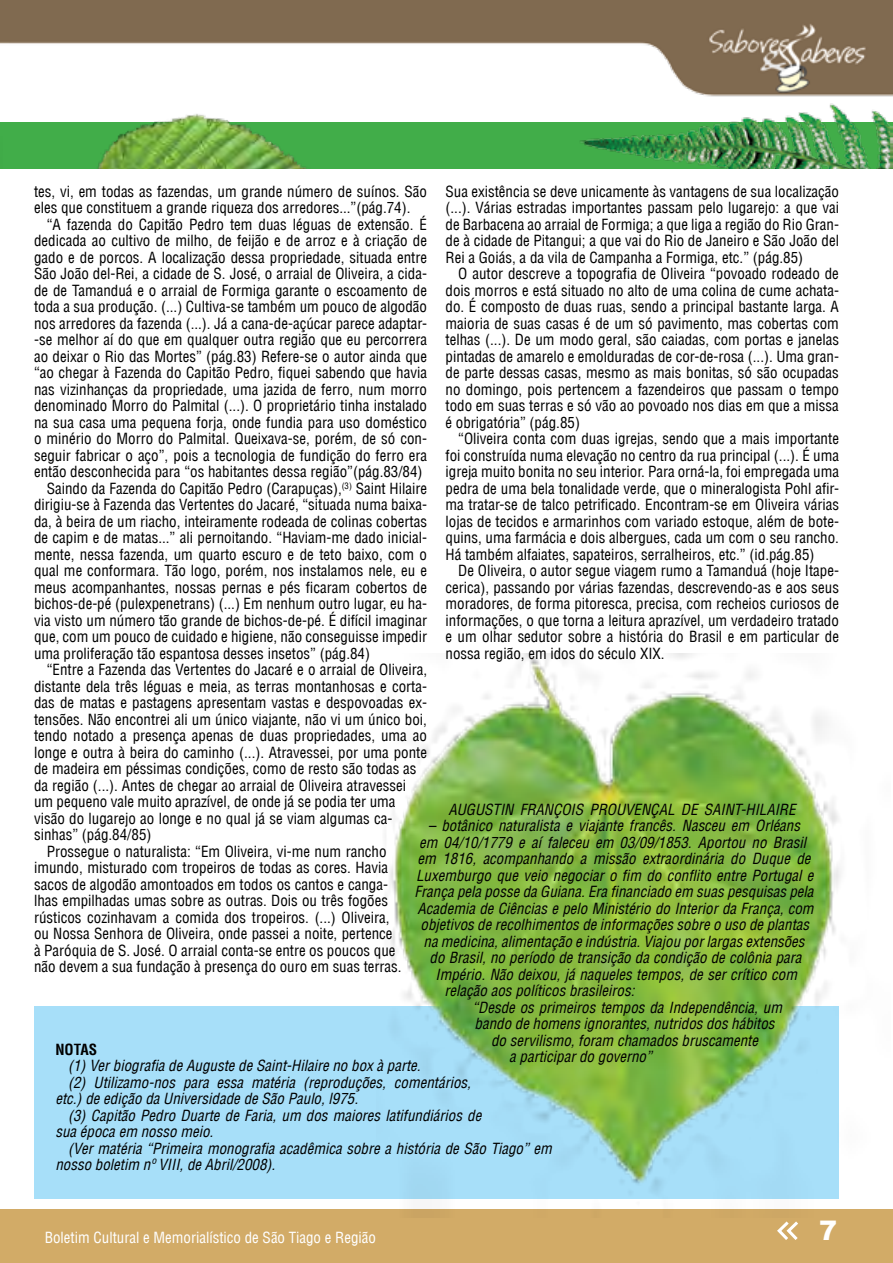
<style>
.page{position:relative;width:893px;height:1263px;background:#fff}
.page>*{position:absolute;margin:0;border:0;box-sizing:border-box;transform-origin:0 0}
.t1{font:900 27px "Arial";color:#fff}
.t2{font:condensed 15px/16.5px "Helvetica LT";color:#000;text-align:justify}
.t3{font:italic condensed 15px "Helvetica LT";color:#000}
.t4{font:condensed 15px "Helvetica LT";color:#fff}
.t5{font:700 condensed 15px "Helvetica LT";color:#000}
</style>
<div class="page">
<div style="left:0;top:1209px;width:893px;height:54px;background:#d2ab67"></div>
<img style="left:0;top:0;width:893px;height:97px">
<svg style="left:777px;top:1221px;width:21px;height:19px"></svg>
<div style="left:34px;top:1006px;width:805px;height:193px;background:#a7dff9"></div>
<img style="left:377px;top:654px;width:464px;height:537px">
<div style="left:0;top:122px;width:893px;height:46px;background:#41ad49"></div>
<img style="left:97px;top:114px;width:209px;height:54px">
<img style="left:580px;top:103px;width:313px;height:65px">
<p class="t2" style="left:445px;top:183px;width:395px">Sua existência se deve unicamente às vantagens de sua localização (...). Várias estradas importantes passam pelo lugarejo: a que vai de Barbacena ao arraial de Formiga; a que liga a região do Rio Gran&shy;de à cidade de Pitangui; a que vai do Rio de Janeiro e São João del Rei a Goiás, a da vila de Campanha a Formiga, etc.” (pág.85)</p>
<p class="t2" style="left:445px;top:265px;width:395px;text-indent:13px">O autor descreve a topografia de Oliveira “povoado rodeado de dois morros e está situado no alto de uma colina de cume achata&shy;do. É composto de duas ruas, sendo a principal bastante larga. A maioria de suas casas é de um só pavimento, mas cobertas com telhas (...). De um modo geral, são caiadas, com portas e janelas pintadas de amarelo e emolduradas de cor-de-rosa (...). Uma gran&shy;de parte dessas casas, mesmo as mais bonitas, só são ocupadas no domingo, pois pertencem a fazendeiros que passam o tempo todo em suas terras e só vão ao povoado nos dias em que a missa é obrigatória” (pág.85)</p>
<p class="t2" style="left:445px;top:430px;width:395px;text-indent:13px">“Oliveira conta com duas igrejas, sendo que a mais importante foi construída numa elevação no centro da rua principal (...). É uma igreja muito bonita no seu interior. Para orná-la, foi empregada uma pedra de uma bela tonalidade verde, que o mineralogista Pohl afir&shy;ma tratar-se de talco petrificado. Encontram-se em Oliveira várias lojas de tecidos e armarinhos com variado estoque, além de bote&shy;quins, uma farmácia e dois albergues, cada um com o seu rancho.<br>Há também alfaiates, sapateiros, serralheiros, etc.” (id.pág.85)</p>
<p class="t2" style="left:445px;top:562px;width:395px;text-indent:13px">De Oliveira, o autor segue viagem rumo a Tamanduá (hoje Itape&shy;cerica), passando por várias fazendas, descrevendo-as e aos seus moradores, de forma pitoresca, precisa, com recheios curiosos de informações, o que torna a leitura aprazível, um verdadeiro tratado e um olhar sedutor sobre a história do Brasil e em particular de nossa região, em idos do século XIX.</p>
<p class="t2" style="left:34px;top:183px;width:395px">tes, vi, em todas as fazendas, um grande número de suínos. São eles que constituem a grande riqueza dos arredores...”(pág.74).</p>
<p class="t2" style="left:47px;top:216px;width:382px">“A fazenda do Capitão Pedro tem duas léguas de extensão. É</p>
<p class="t2" style="left:34px;top:232px;width:395px">dedicada ao cultivo de milho, de feijão e de arroz e à criação de</p>
<p class="t2" style="left:34px;top:249px;width:394px">gado e de porcos. A localização dessa propriedade, situada entre</p>
<p class="t2" style="left:34px;top:265px;width:395px">São João del-Rei, a cidade de S. José, o arraial de Oliveira, a cida-</p>
<p class="t2" style="left:34px;top:282px;width:395px">de de Tamanduá e o arraial de Formiga garante o escoamento de</p>
<p class="t2" style="left:34px;top:298px;width:394px">toda a sua produção. (...) Cultiva-se também um pouco de algodão</p>
<p class="t2" style="left:34px;top:315px;width:394px">nos arredores da fazenda (...). Já a cana-de-açúcar parece adaptar-</p>
<p class="t2" style="left:34px;top:331px;width:395px">-se melhor aí do que em qualquer outra região que eu percorrera</p>
<p class="t2" style="left:34px;top:348px;width:395px">ao deixar o Rio das Mortes” (pág.83) Refere-se o autor ainda que</p>
<p class="t2" style="left:34px;top:364px;width:395px">“ao chegar à Fazenda do Capitão Pedro, fiquei sabendo que havia</p>
<p class="t2" style="left:34px;top:381px;width:395px">nas vizinhanças da propriedade, uma jazida de ferro, num morro</p>
<p class="t2" style="left:34px;top:397px;width:395px">denominado Morro do Palmital (...). O proprietário tinha instalado</p>
<p class="t2" style="left:34px;top:414px;width:395px">na sua casa uma pequena forja, onde fundia para uso doméstico</p>
<p class="t2" style="left:34px;top:430px;width:394px">o minério do Morro do Palmital. Queixava-se, porém, de só con-</p>
<p class="t2" style="left:34px;top:447px;width:395px">seguir fabricar o aço”, pois a tecnologia de fundição do ferro era</p>
<p class="t2" style="left:34px;top:463px;width:390px">então desconhecida para “os habitantes dessa região”(pág.83/84)</p>
<p class="t2" style="left:47px;top:480px;width:382px">Saindo da Fazenda do Capitão Pedro (Carapuças),<sup>(3)</sup> Saint Hilaire</p>
<p class="t2" style="left:34px;top:496px;width:395px">dirigiu-se à Fazenda das Vertentes do Jacaré, “situada numa baixa-</p>
<p class="t2" style="left:34px;top:513px;width:395px">da, à beira de um riacho, inteiramente rodeada de colinas cobertas</p>
<p class="t2" style="left:34px;top:529px;width:395px">de capim e de matas...” ali pernoitando. “Haviam-me dado inicial-</p>
<p class="t2" style="left:34px;top:546px;width:394px">mente, nessa fazenda, um quarto escuro e de teto baixo, com o</p>
<p class="t2" style="left:34px;top:562px;width:395px">qual me conformara. Tão logo, porém, nos instalamos nele, eu e</p>
<p class="t2" style="left:34px;top:579px;width:395px">meus acompanhantes, nossas pernas e pés ficaram cobertos de</p>
<p class="t2" style="left:34px;top:595px;width:395px">bichos-de-pé (pulexpenetrans) (...) Em nenhum outro lugar, eu ha-</p>
<p class="t2" style="left:34px;top:612px;width:395px">via visto um número tão grande de bichos-de-pé. É difícil imaginar</p>
<p class="t2" style="left:34px;top:628px;width:394px">que, com um pouco de cuidado e higiene, não conseguisse impedir</p>
<p class="t2" style="left:34px;top:645px;width:338px">uma proliferação tão espantosa desses insetos” (pág.84)</p>
<p class="t2" style="left:47px;top:661px;width:382px">“Entre a Fazenda das Vertentes do Jacaré e o arraial de Oliveira,</p>
<p class="t2" style="left:34px;top:678px;width:394px">distante dela três léguas e meia, as terras montanhosas e corta-</p>
<p class="t2" style="left:34px;top:694px;width:395px">das de matas e pastagens apresentam vastas e despovoadas ex-</p>
<p class="t2" style="left:34px;top:711px;width:395px">tensões. Não encontrei ali um único viajante, não vi um único boi,</p>
<p class="t2" style="left:34px;top:727px;width:395px">tendo notado a presença apenas de duas propriedades, uma ao</p>
<p class="t2" style="left:34px;top:744px;width:394px">longe e outra à beira do caminho (...). Atravessei, por uma ponte</p>
<p class="t2" style="left:34px;top:760px;width:384px">de madeira em péssimas condições, como de resto são todas as</p>
<p class="t2" style="left:34px;top:777px;width:373px">da região (...). Antes de chegar ao arraial de Oliveira atravessei</p>
<p class="t2" style="left:34px;top:793px;width:363px">um pequeno vale muito aprazível, de onde já se podia ter uma</p>
<p class="t2" style="left:34px;top:810px;width:360px">visão do lugarejo ao longe e no qual já se viam algumas ca-</p>
<p class="t2" style="left:34px;top:826px;width:119px">sinhas” (pág.84/85)</p>
<p class="t2" style="left:47px;top:843px;width:341px">Prossegue o naturalista: “Em Oliveira, vi-me num rancho</p>
<p class="t2" style="left:34px;top:859px;width:355px">imundo, misturado com tropeiros de todas as cores. Havia</p>
<p class="t2" style="left:34px;top:876px;width:356px">sacos de algodão amontoados em todos os cantos e canga-</p>
<p class="t2" style="left:34px;top:892px;width:356px">lhas empilhadas umas sobre as outras. Dois ou três fogões</p>
<p class="t2" style="left:34px;top:909px;width:357px">rústicos cozinhavam a comida dos tropeiros. (...) Oliveira,</p>
<p class="t2" style="left:34px;top:925px;width:360px">ou Nossa Senhora de Oliveira, onde passei a noite, pertence</p>
<p class="t2" style="left:34px;top:942px;width:363px">à Paróquia de S. José. O arraial conta-se entre os poucos que</p>
<p class="t2" style="left:34px;top:958px;width:369px">não devem a sua fundação à presença do ouro em suas terras.</p>
<p class="t3" style="left:448px;top:800px;width:349px">AUGUSTIN FRANÇOIS PROUVENÇAL DE SAINT-HILAIRE</p>
<p class="t3" style="left:428px;top:816px;width:374px">– botânico naturalista e viajante francês. Nasceu em Orléans</p>
<p class="t3" style="left:419px;top:833px;width:388px">em 04/10/1779 e aí faleceu em 03/09/1853. Aportou no Brasil</p>
<p class="t3" style="left:418px;top:849px;width:395px">em 1816, acompanhando a missão extraordinária do Duque de</p>
<p class="t3" style="left:416px;top:866px;width:399px">Luxemburgo que veio negociar o fim do conflito entre Portugal e</p>
<p class="t3" style="left:415px;top:882px;width:401px">França pela posse da Guiana. Era financiado em suas pesquisas pela</p>
<p class="t3" style="left:418px;top:899px;width:398px">Academia de Ciências e pelo Ministério do Interior da França, com</p>
<p class="t3" style="left:421px;top:915px;width:390px">objetivos de recolhimentos de informações sobre o uso de plantas</p>
<p class="t3" style="left:424px;top:932px;width:383px">na medicina, alimentação e indústria. Viajou por largas extensões</p>
<p class="t3" style="left:430px;top:948px;width:373px">do Brasil, no período de transição da condição de colônia para</p>
<p class="t3" style="left:436px;top:965px;width:363px">Império. Não deixou, já naqueles tempos, de ser crítico com</p>
<p class="t3" style="left:445px;top:981px;width:191px">relação aos políticos brasileiros:</p>
<p class="t3" style="left:472px;top:998px;width:311px">“Desde os primeiros tempos da Independência, um</p>
<p class="t3" style="left:475px;top:1014px;width:301px">bando de homens ignorantes, nutridos dos hábitos</p>
<p class="t3" style="left:491px;top:1031px;width:269px">do servilismo, foram chamados bruscamente</p>
<p class="t3" style="left:509px;top:1047px;width:144px">a participar do governo”</p>
<p class="t5" style="left:55px;top:1040px;width:43px">NOTAS</p>
<p class="t3" style="left:68px;top:1056px;width:354px">(1) Ver biografia de Auguste de Saint-Hilaire no box à parte.</p>
<p class="t3" style="left:68px;top:1073px;width:404px">(2) Utilizamo-nos para essa matéria (reproduções, comentários,</p>
<p class="t3" style="left:55px;top:1089px;width:304px">etc.) de edição da Universidade de São Paulo, l975.</p>
<p class="t3" style="left:68px;top:1106px;width:415px">(3) Capitão Pedro Duarte de Faria, um dos maiores latifundiários de</p>
<p class="t3" style="left:55px;top:1122px;width:159px">sua época em nosso meio.</p>
<p class="t3" style="left:68px;top:1139px;width:485px">(Ver matéria “Primeira monografia acadêmica sobre a história de São Tiago” em</p>
<p class="t3" style="left:55px;top:1155px;width:221px">nosso boletim nº VIII, de Abril/2008).</p>
<p class="t4" style="left:45px;top:1228px;width:333px">Boletim Cultural e Memorialístico de São Tiago e Região</p>
<h1 class="t1" style="left:819px;top:1211px;width:20px">7</h1>
</div>
